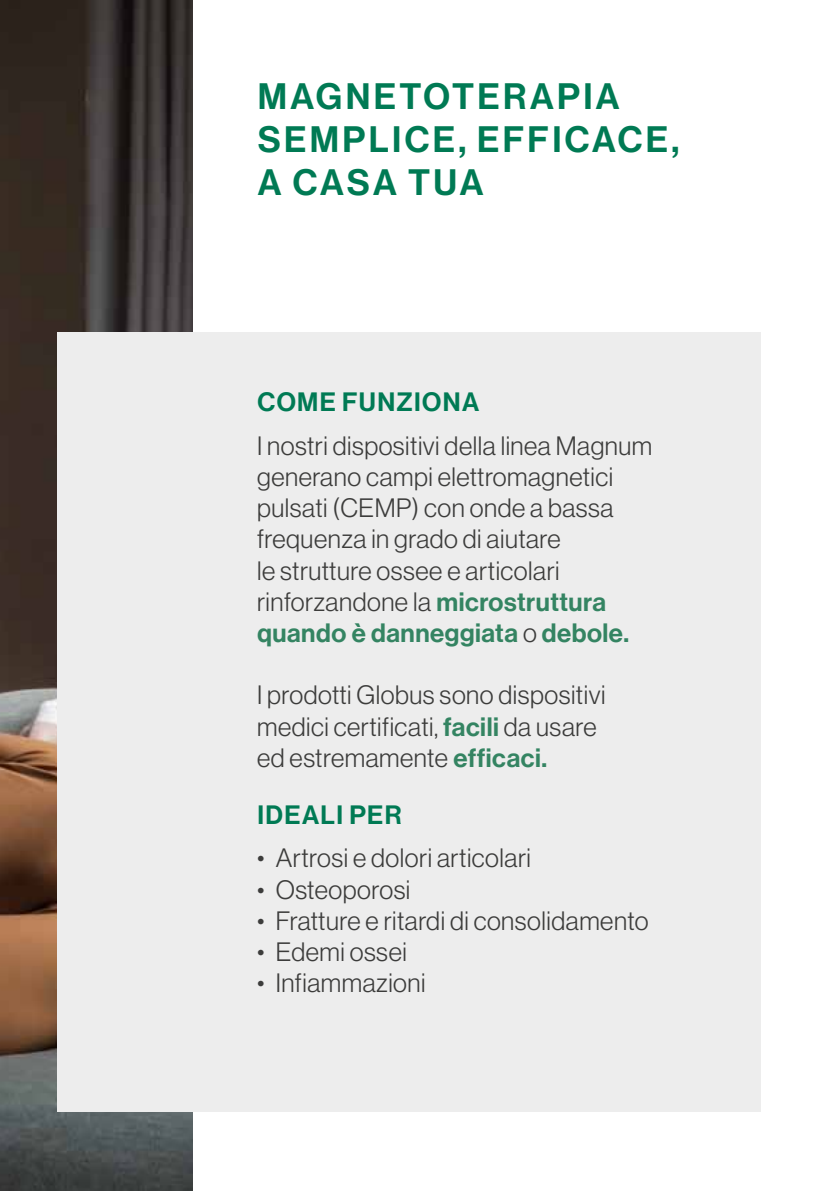
<style>
.page{position:relative;width:840px;height:1191px;background:#fff}
.page>*{position:absolute;margin:0;border:0;box-sizing:border-box;transform-origin:0 0}
.t1{font:36px/43.2px "Neue Haas Display Mediu";letter-spacing:.09em;color:#007a54}
.t2{font:300 26px/31.2px "Neue Haas Display";letter-spacing:.02em;color:#3c3c3b}
.t3{font:26px "Neue Haas Display Mediu";letter-spacing:.02em;color:#348462}
.t4{font:26px "Neue Haas Display Mediu";letter-spacing:.05em;color:#007a54}
.s1{font-family:"Neue Haas Display Mediu";font-weight:400;color:#348462}
.s2{font-family:"Neue Haas Display";font-weight:300;color:#3c3c3b}
</style>
<div class="page">
<img style="left:0;top:0;width:193px;height:1191px">
<div style="left:57px;top:332px;width:703px;height:779px;background:#ededed"></div>
<h1 class="t1" style="left:257px;top:75px;width:423px">MAGNETOTERAPIA<br>SEMPLICE, EFFICACE,<br>A CASA TUA</h1>
<p class="t4" style="left:257px;top:387px;width:223px">COME FUNZIONA</p>
<p class="t2" style="left:257px;top:430px;width:396px">I nostri dispositivi della linea Magnum generano campi elettromagnetici pulsati (CEMP) con onde a bassa frequenza in grado di aiutare<br>le strutture ossee e articolari rinforzandone la <span class="s1">microstruttura</span></p>
<p class="t3" style="left:257px;top:618px;width:373px">quando è danneggiata <span class="s2">o</span> debole.</p>
<p class="t2" style="left:257px;top:679px;width:350px">I prodotti Globus sono dispositivi medici certificati, <span class="s1">facili</span> da usare ed estremamente <span class="s1">efficaci.</span></p>
<p class="t4" style="left:257px;top:799px;width:146px">IDEALI PER</p>
<p class="t2" style="left:257px;top:842px;width:275px">• Artrosi e dolori articolari</p>
<p class="t2" style="left:257px;top:874px;width:155px">• Osteoporosi</p>
<p class="t2" style="left:257px;top:905px;width:393px">• Fratture e ritardi di consolidamento</p>
<p class="t2" style="left:257px;top:936px;width:151px">• Edemi ossei</p>
<p class="t2" style="left:257px;top:967px;width:170px">• Infiammazioni</p>
</div>
